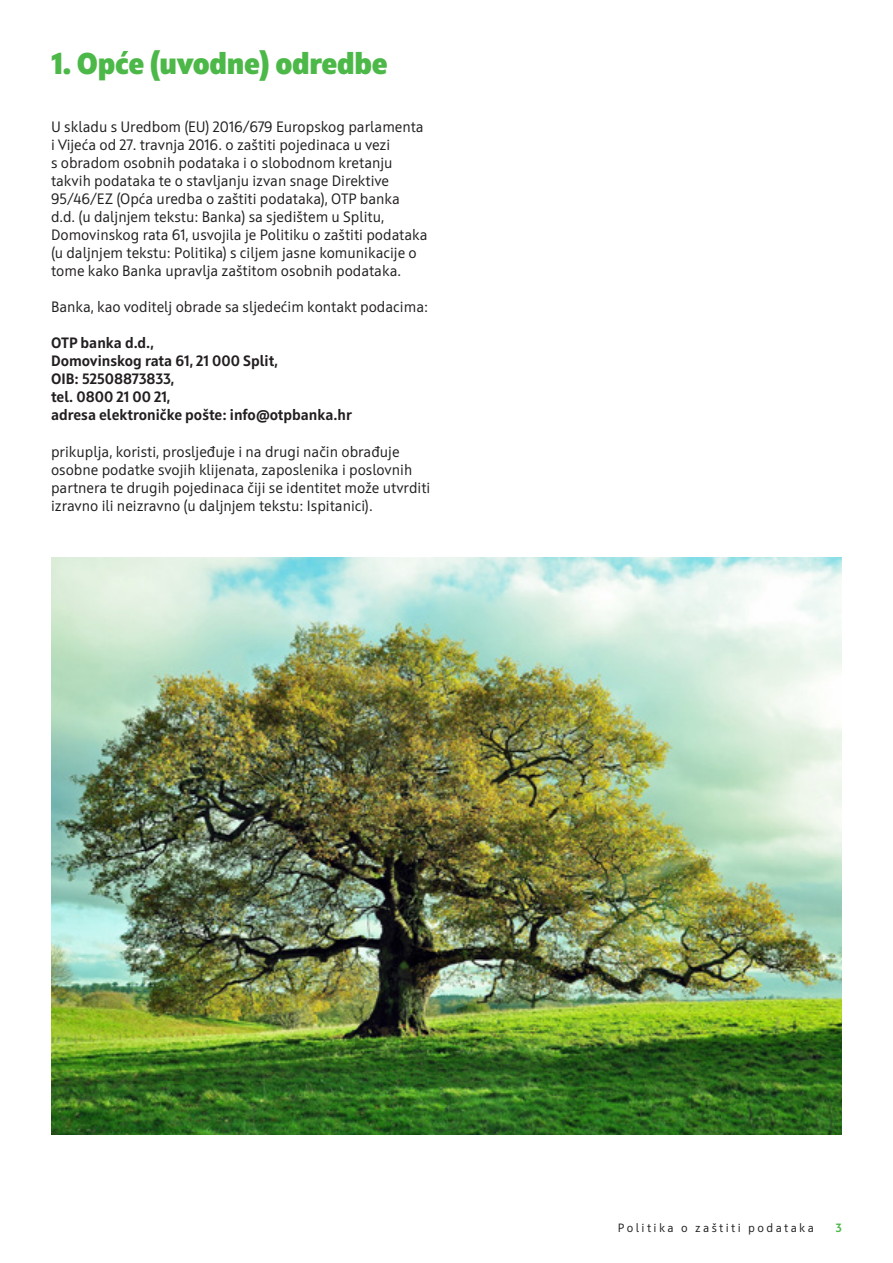
<style>
.page{position:relative;width:893px;height:1263px;background:#fff}
.page>*{position:absolute;margin:0;border:0;box-sizing:border-box;transform-origin:0 0}
.t1{font:800 30px "Squad";letter-spacing:-.01em;color:#4cb848}
.t2{font:15px/18px "Squad";color:#231f20}
.t3{font:700 15px "Squad";color:#231f20}
.t4{font:12px "Squad";letter-spacing:.2em;color:#231f20}
.t5{font:700 12px "Squad";color:#4cb848}
</style>
<div class="page">
<img style="left:51px;top:557px;width:791px;height:577px">
<p class="t1" style="left:51px;top:44px;width:338px">1. Opće (uvodne) odredbe</p>
<p class="t2" style="left:51px;top:118px;width:378px">U skladu s Uredbom (EU) 2016/679 Europskog parlamenta i Vijeća od 27. travnja 2016. o zaštiti pojedinaca u vezi<br>s obradom osobnih podataka i o slobodnom kretanju takvih podataka te o stavljanju izvan snage Direktive 95/46/EZ (Opća uredba o zaštiti podataka), OTP banka d.d. (u daljnjem tekstu: Banka) sa sjedištem u Splitu, Domovinskog rata 61, usvojila je Politiku o zaštiti podataka (u daljnjem tekstu: Politika) s ciljem jasne komunikacije o tome kako Banka upravlja zaštitom osobnih podataka.</p>
<p class="t2" style="left:51px;top:298px;width:379px">Banka, kao voditelj obrade sa sljedećim kontakt podacima:</p>
<p class="t3" style="left:51px;top:334px;width:104px">OTP banka d.d.,</p>
<p class="t3" style="left:51px;top:352px;width:228px">Domovinskog rata 61, 21 000 Split,</p>
<p class="t3" style="left:51px;top:370px;width:125px">OIB: 52508873833,</p>
<p class="t3" style="left:51px;top:388px;width:121px">tel. 0800 21 00 21,</p>
<p class="t3" style="left:51px;top:406px;width:303px">adresa elektroničke pošte: info@otpbanka.hr</p>
<p class="t2" style="left:51px;top:442px;width:381px">prikuplja, koristi, prosljeđuje i na drugi način obrađuje osobne podatke svojih klijenata, zaposlenika i poslovnih partnera te drugih pojedinaca čiji se identitet može utvrditi izravno ili neizravno (u daljnjem tekstu: Ispitanici).</p>
<p class="t4" style="left:618px;top:1220px;width:198px">Politika o zaštiti podataka</p>
<p class="t5" style="left:836px;top:1220px;width:8px">3</p>
</div>
